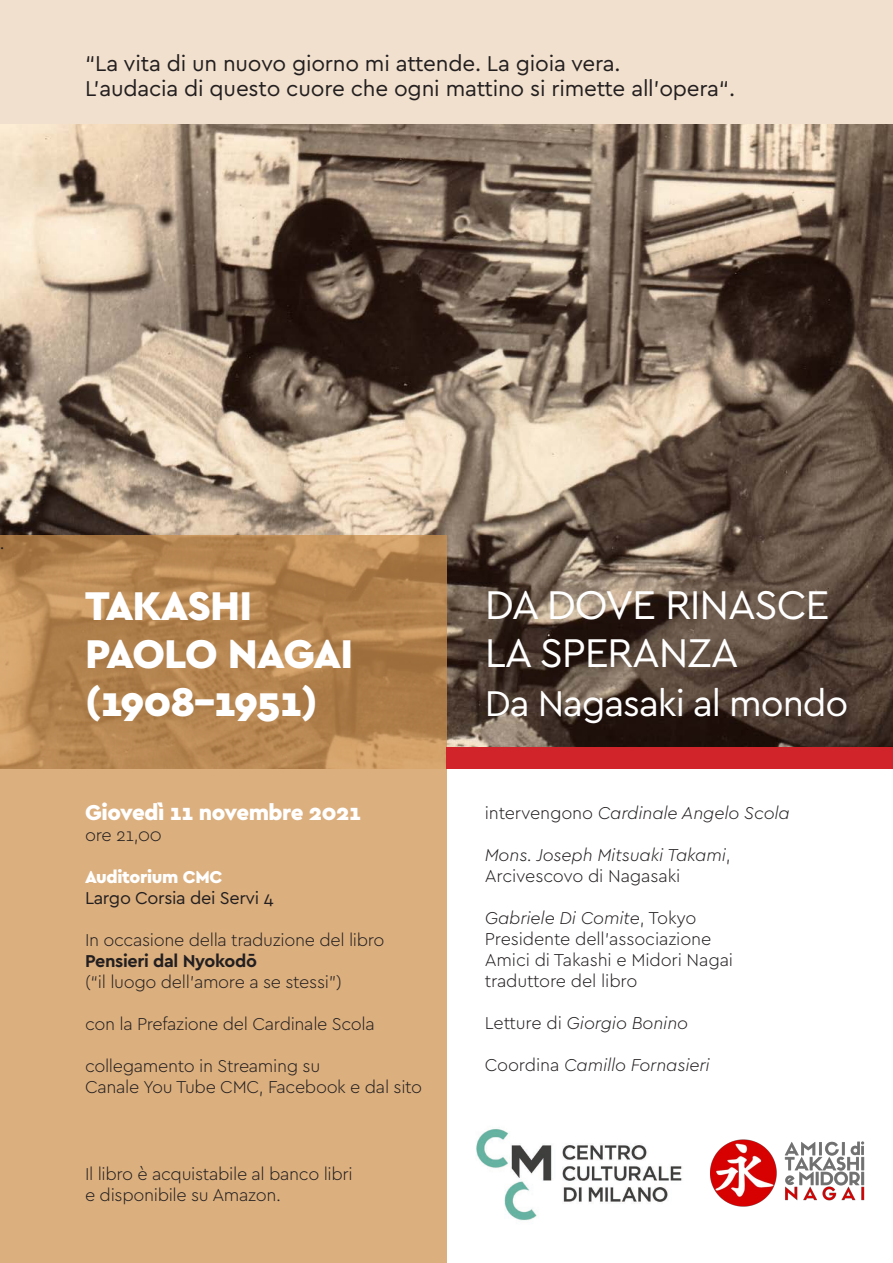
<style>
.page{position:relative;width:893px;height:1263px;background:#fff}
.page>*{position:absolute;margin:0;border:0;box-sizing:border-box;transform-origin:0 0}
.t1{font:900 42px "Cera Pro";letter-spacing:-.02em;color:#fff}
.t2{font:42px "Cera Pro";letter-spacing:-.03em;color:#fff}
.t3{font:37.5px "Cera Pro";letter-spacing:-.03em;color:#fff}
.t4{font:22.5px "Cera Pro";letter-spacing:-.01em;color:#231f20}
.t5{font:900 22.5px "Cera Pro";letter-spacing:-.02em;color:#fff}
.t6{font:300 18px "Cera Pro";letter-spacing:-.02em;color:#231f20}
.t7{font:italic 300 18px "Cera Pro";letter-spacing:-.01em;color:#231f20}
.t8{font:18px "Cera Pro";letter-spacing:-.02em;color:#231f20}
.t9{font:700 18px "Cera Pro";letter-spacing:-.02em;color:#231f20}
.t10{font:900 18px "Cera Pro";letter-spacing:-.02em;color:#fff}
.t11{font:18px "Minion Pro";color:#231f20}
.s1{font-style:normal}
</style>
<div class="page">
<div style="left:0;top:0;width:893px;height:261px;background:#f1e0cd"></div>
<img style="left:476px;top:1127px;width:235px;height:94px">
<img style="left:711px;top:1139px;width:154px;height:67px">
<img style="left:0;top:125px;width:893px;height:622px">
<svg style="left:0;top:536px;width:446px;height:727px;background:#cfa26f"></svg>
<div style="left:446px;top:747px;width:447px;height:22px;background:#d1232a"></div>
<p class="t4" style="left:85px;top:48px;width:537px">“La vita di un nuovo giorno mi attende. La gioia vera.</p>
<p class="t4" style="left:85px;top:74px;width:652px">L’audacia di questo cuore che ogni mattino si rimette all’opera“.</p>
<p class="t11" style="left:0;top:531px;width:6px">.</p>
<p class="t1" style="left:85px;top:578px;width:169px">TAKASHI</p>
<p class="t1" style="left:85px;top:626px;width:270px">PAOLO NAGAI</p>
<p class="t1" style="left:85px;top:674px;width:234px">(1908–1951)</p>
<p class="t5" style="left:85px;top:797px;width:278px">Giovedì 11 novembre 2021</p>
<p class="t6" style="left:85px;top:823px;width:78px">ore 21,00</p>
<p class="t10" style="left:85px;top:865px;width:139px">Auditorium CMC</p>
<p class="t8" style="left:85px;top:886px;width:190px">Largo Corsia dei Servi 4</p>
<p class="t6" style="left:85px;top:928px;width:301px">In occasione della traduzione del libro</p>
<p class="t9" style="left:85px;top:949px;width:173px">Pensieri dal Nyokodō</p>
<p class="t6" style="left:85px;top:970px;width:258px">(“il luogo dell’amore a se stessi”)</p>
<p class="t6" style="left:85px;top:1012px;width:291px">con la Prefazione del Cardinale Scola</p>
<p class="t6" style="left:85px;top:1054px;width:237px">collegamento in Streaming su</p>
<p class="t6" style="left:85px;top:1075px;width:339px">Canale You Tube CMC, Facebook e dal sito</p>
<p class="t6" style="left:85px;top:1161px;width:269px">Il libro è acquistabile al banco libri</p>
<p class="t6" style="left:85px;top:1182px;width:198px">e disponibile su Amazon.</p>
<p class="t2" style="left:485px;top:577px;width:346px">DA DOVE RINASCE</p>
<p class="t2" style="left:485px;top:625px;width:255px">LA SPERANZA</p>
<p class="t3" style="left:485px;top:678px;width:365px">Da Nagasaki al mondo</p>
<p class="t7" style="left:485px;top:801px;width:307px"><span class="s1">intervengono</span> Cardinale Angelo Scola</p>
<p class="t7" style="left:485px;top:843px;width:248px">Mons. Joseph Mitsuaki Takami<span class="s1">,</span></p>
<p class="t6" style="left:485px;top:864px;width:197px">Arcivescovo di Nagasaki</p>
<p class="t7" style="left:485px;top:906px;width:213px">Gabriele Di Comite<span class="s1">, Tokyo</span></p>
<p class="t6" style="left:485px;top:927px;width:228px">Presidente dell’associazione</p>
<p class="t6" style="left:485px;top:948px;width:250px">Amici di Takashi e Midori Nagai</p>
<p class="t6" style="left:485px;top:969px;width:154px">traduttore del libro</p>
<p class="t7" style="left:485px;top:1011px;width:205px"><span class="s1">Letture di</span> Giorgio Bonino</p>
<p class="t7" style="left:485px;top:1053px;width:227px"><span class="s1">Coordina</span> Camillo Fornasieri</p>
</div>
